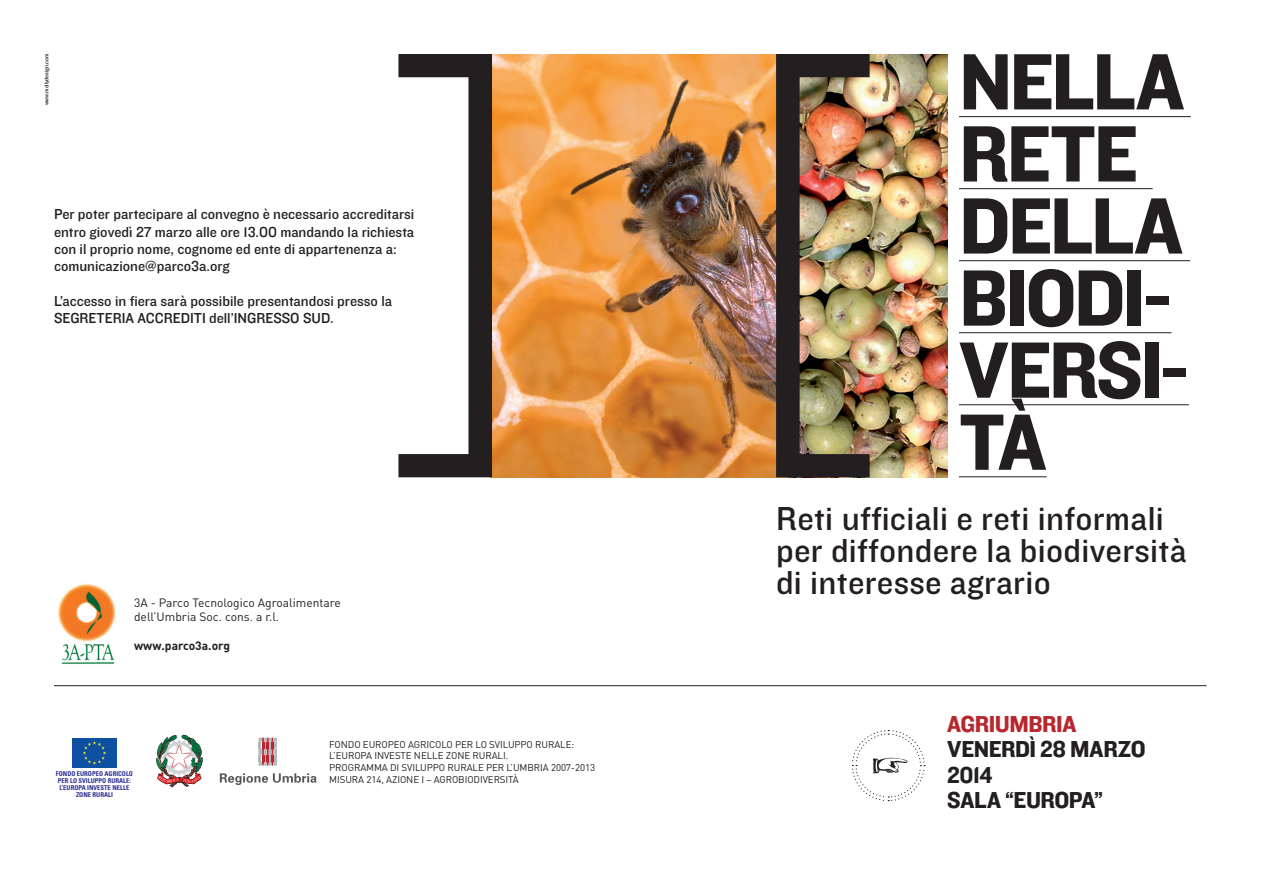
<style>
.page{position:relative;width:1263px;height:893px;background:#fff}
.page>*{position:absolute;margin:0;border:0;box-sizing:border-box;transform-origin:0 0}
.t1{font:82.8px/72px "Knockout HTF51 Middleweight";letter-spacing:-.035em;color:#231f20}
.t2{font:34.5px/32.4px "Knockout HTF31 Junior Middlewt";letter-spacing:.01em;color:#231f20}
.t3{font:24px/25.5px "Knockout HTF51 Middleweight";letter-spacing:-.025em;color:#231f20}
.t4{font:24px "Knockout HTF51 Middleweight";letter-spacing:-.025em;color:#b7282e}
.t5{font:15px/17.2px "Knockout HTF31 Junior Middlewt";color:#231f20}
.t6{font:12px/14.4px "DIN Pro";color:#231f20}
.t7{font:700 12px "DIN Pro";color:#231f20}
.t8{font:9.75px/11.7px "DIN Pro";letter-spacing:-.01em;color:#231f20}
.t9{font:700 condensed 6.6px/7.1px "Univers LT Std";color:#2e3092;text-align:center}
.t10{font:6px "Knockout HTF31 Junior Middlewt";letter-spacing:-.02em;color:#231f20}
</style>
<div class="page">
<hr style="left:54px;top:685px;width:1152px;height:1px;background:#231f20">
<img style="left:492px;top:54px;width:284px;height:423px">
<svg style="left:852px;top:730px;width:73px;height:72px"></svg>
<hr style="left:959px;top:116px;width:232px;height:1px;background:#231f20">
<hr style="left:959px;top:188px;width:194px;height:1px;background:#231f20">
<hr style="left:959px;top:260px;width:231px;height:1px;background:#231f20">
<hr style="left:959px;top:332px;width:212px;height:1px;background:#231f20">
<hr style="left:959px;top:404px;width:230px;height:1px;background:#231f20">
<hr style="left:959px;top:476px;width:88px;height:1px;background:#231f20">
<img style="left:58px;top:584px;width:58px;height:80px">
<div style="left:72px;top:738px;width:45px;height:30px;background:#0d50a1"></div>
<svg style="left:83px;top:741px;width:23px;height:23px"></svg>
<svg style="left:220px;top:773px;width:96px;height:12px"></svg>
<svg style="left:259px;top:738px;width:18px;height:28px"></svg>
<svg style="left:156px;top:735px;width:47px;height:52px"></svg>
<img style="left:870px;top:54px;width:77px;height:423px">
<img style="left:776px;top:54px;width:94px;height:423px">
<svg style="left:398px;top:54px;width:94px;height:423px"></svg>
<p class="t10" style="left:43px;top:105px;width:53px;rotate:-90deg">www.mollydesign.com</p>
<p class="t5" style="left:54px;top:206px;width:362px">Per poter partecipare al convegno è necessario accreditarsi entro giovedì 27 marzo alle ore 13.00 mandando la richiesta con il proprio nome, cognome ed ente di appartenenza a: comunicazione@parco3a.org</p>
<p class="t5" style="left:54px;top:293px;width:340px">L’accesso in fiera sarà possibile presentandosi presso la<br>SEGRETERIA ACCREDITI dell’INGRESSO SUD.</p>
<p class="t6" style="left:134px;top:595px;width:208px">3A - Parco Tecnologico Agroalimentare dell’Umbria Soc. cons. a r.l.</p>
<p class="t7" style="left:134px;top:638px;width:97px">www.parco3a.org</p>
<p class="t9" style="left:56px;top:770px;width:79px">FONDO EUROPEO AGRICOLO<br>PER LO SVILUPPO RURALE:<br>L’EUROPA INVESTE NELLE<br>ZONE RURALI</p>
<p class="t8" style="left:329px;top:738px;width:267px">FONDO EUROPEO AGRICOLO PER LO SVILUPPO RURALE:<br>L’EUROPA INVESTE NELLE ZONE RURALI.<br>PROGRAMMA DI SVILUPPO RURALE PER L’UMBRIA 2007-2013<br>MISURA 214, AZIONE I – AGROBIODIVERSITÀ</p>
<h1 class="t1" style="left:959px;top:48px;width:231px">NELLA<br>RETE<br>DELLA<br>BIODI-<br>VERSI-<br>TÀ</h1>
<h2 class="t2" style="left:776px;top:503px;width:412px">Reti ufficiali e reti informali per diffondere la biodiversità di interesse agrario</h2>
<h3 class="t4" style="left:947px;top:711px;width:131px">AGRIUMBRIA</h3>
<h3 class="t3" style="left:947px;top:737px;width:200px">VENERDÌ 28 MARZO<br>2014<br>SALA “EUROPA”</h3>
</div>
